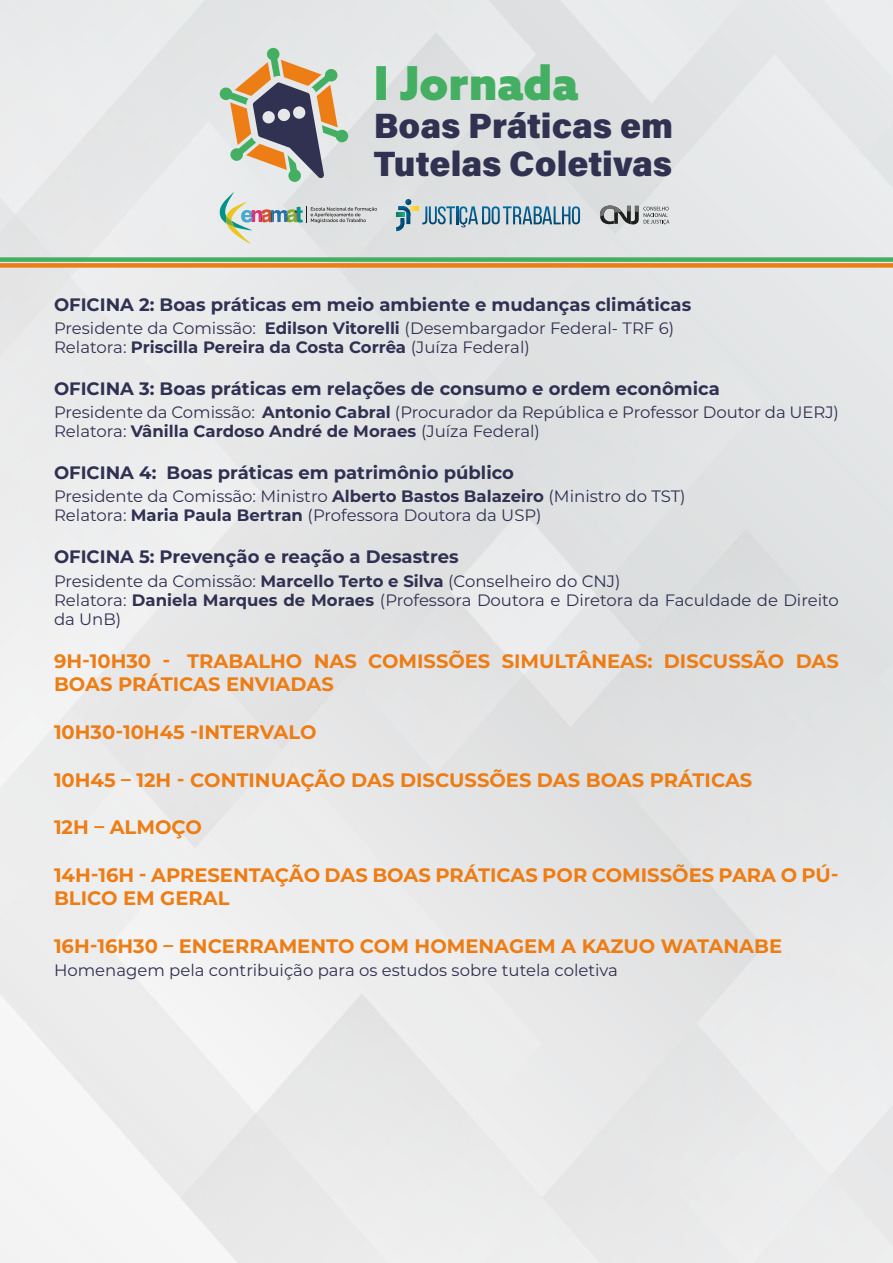
<style>
.page{position:relative;width:893px;height:1263px;background:#fff}
.page>*{position:absolute;margin:0;border:0;box-sizing:border-box;transform-origin:0 0}
.t1{font:900 46.8px "Azo Sans";color:#44af63}
.t2{font:900 35.1px/38px "Acumin Pro";letter-spacing:-.005em;color:#313151}
.t3{font:700 19.5px/22.5px "Montserrat";color:#ed7d14}
.t4{font:700 18px "Montserrat";color:#303052}
.t5{font:16.5px/18.9px "Montserrat";color:#303052}
.s1{font-weight:700}
</style>
<div class="page">
<div style="left:0;top:0;width:245px;height:121px;background:#e9ebec"></div>
<div style="left:108px;top:32px;width:338px;height:89px;background:#e3e5e6"></div>
<div style="left:446px;top:103px;width:447px;height:426px;background:#e1e3e4"></div>
<div style="left:536px;top:529px;width:357px;height:417px;background:#e1e3e4"></div>
<div style="left:764px;top:946px;width:129px;height:317px;background:#ebeced"></div>
<div style="left:261px;top:121px;width:275px;height:454px;background:#e1e2e3"></div>
<div style="left:0;top:121px;width:261px;height:742px;background:#ebecec"></div>
<svg style="left:108px;top:575px;width:656px;height:688px;background:#e5e5e6"></svg>
<div style="left:324px;top:0;width:410px;height:103px;background:#e4e6e7"></div>
<div style="left:734px;top:0;width:159px;height:270px;background:#e7e9ea"></div>
<div style="left:245px;top:993px;width:445px;height:270px;background:#e9eaea"></div>
<div style="left:0;top:900px;width:245px;height:363px;background:#f2f2f2"></div>
<svg style="left:396px;top:199px;width:184px;height:32px;background:#aac0ca"></svg>
<svg style="left:217px;top:47px;width:160px;height:200px;background:#c6c4bb"></svg>
<svg style="left:600px;top:205px;width:69px;height:20px"></svg>
<div style="left:0;top:257px;width:893px;height:5px;background:#44af63"></div>
<div style="left:0;top:263px;width:893px;height:5px;background:#ed7e16"></div>
<h1 class="t1" style="left:374px;top:52px;width:206px">I Jornada</h1>
<h2 class="t2" style="left:374px;top:105px;width:301px">Boas Práticas em<br>Tutelas Coletivas</h2>
<p class="t4" style="left:54px;top:291px;width:639px">OFICINA 2: Boas práticas em meio ambiente e mudanças climáticas</p>
<p class="t5" style="left:54px;top:318px;width:622px">Presidente da Comissão: <span class="s1">Edilson Vitorelli</span> (Desembargador Federal- TRF 6)<br>Relatora: <span class="s1">Priscilla Pereira da Costa Corrêa</span> (Juíza Federal)</p>
<p class="t4" style="left:54px;top:376px;width:667px">OFICINA 3: Boas práticas em relações de consumo e ordem econômica</p>
<p class="t5" style="left:54px;top:402px;width:786px">Presidente da Comissão: <span class="s1">Antonio Cabral</span> (Procurador da República e Professor Doutor da UERJ)<br>Relatora: <span class="s1">Vânilla Cardoso André de Moraes</span> (Juíza Federal)</p>
<p class="t4" style="left:54px;top:460px;width:462px">OFICINA 4: Boas práticas em patrimônio público</p>
<p class="t5" style="left:54px;top:486px;width:633px">Presidente da Comissão: Ministro <span class="s1">Alberto Bastos Balazeiro</span> (Ministro do TST)<br>Relatora: <span class="s1">Maria Paula Bertran</span> (Professora Doutora da USP)</p>
<p class="t4" style="left:54px;top:544px;width:406px">OFICINA 5: Prevenção e reação a Desastres</p>
<p class="t5" style="left:54px;top:571px;width:786px">Presidente da Comissão: <span class="s1">Marcello Terto e Silva</span> (Conselheiro do CNJ)<br>Relatora: <span class="s1">Daniela Marques de Moraes</span> (Professora Doutora e Diretora da Faculdade de Direito da UnB)</p>
<p class="t3" style="left:54px;top:649px;width:786px">9H-10H30 - TRABALHO NAS COMISSÕES SIMULTÂNEAS: DISCUSSÃO DAS<br>BOAS PRÁTICAS ENVIADAS</p>
<p class="t3" style="left:54px;top:719px;width:264px">10H30-10H45 -INTERVALO</p>
<p class="t3" style="left:54px;top:767px;width:700px">10H45 – 12H - CONTINUAÇÃO DAS DISCUSSÕES DAS BOAS PRÁTICAS</p>
<p class="t3" style="left:54px;top:815px;width:149px">12H – ALMOÇO</p>
<p class="t3" style="left:54px;top:863px;width:786px">14H-16H - APRESENTAÇÃO DAS BOAS PRÁTICAS POR COMISSÕES PARA O PÚ-<br>BLICO EM GERAL</p>
<p class="t3" style="left:54px;top:934px;width:730px">16H-16H30 – ENCERRAMENTO COM HOMENAGEM A KAZUO WATANABE</p>
<p class="t5" style="left:54px;top:960px;width:565px">Homenagem pela contribuição para os estudos sobre tutela coletiva</p>
</div>
